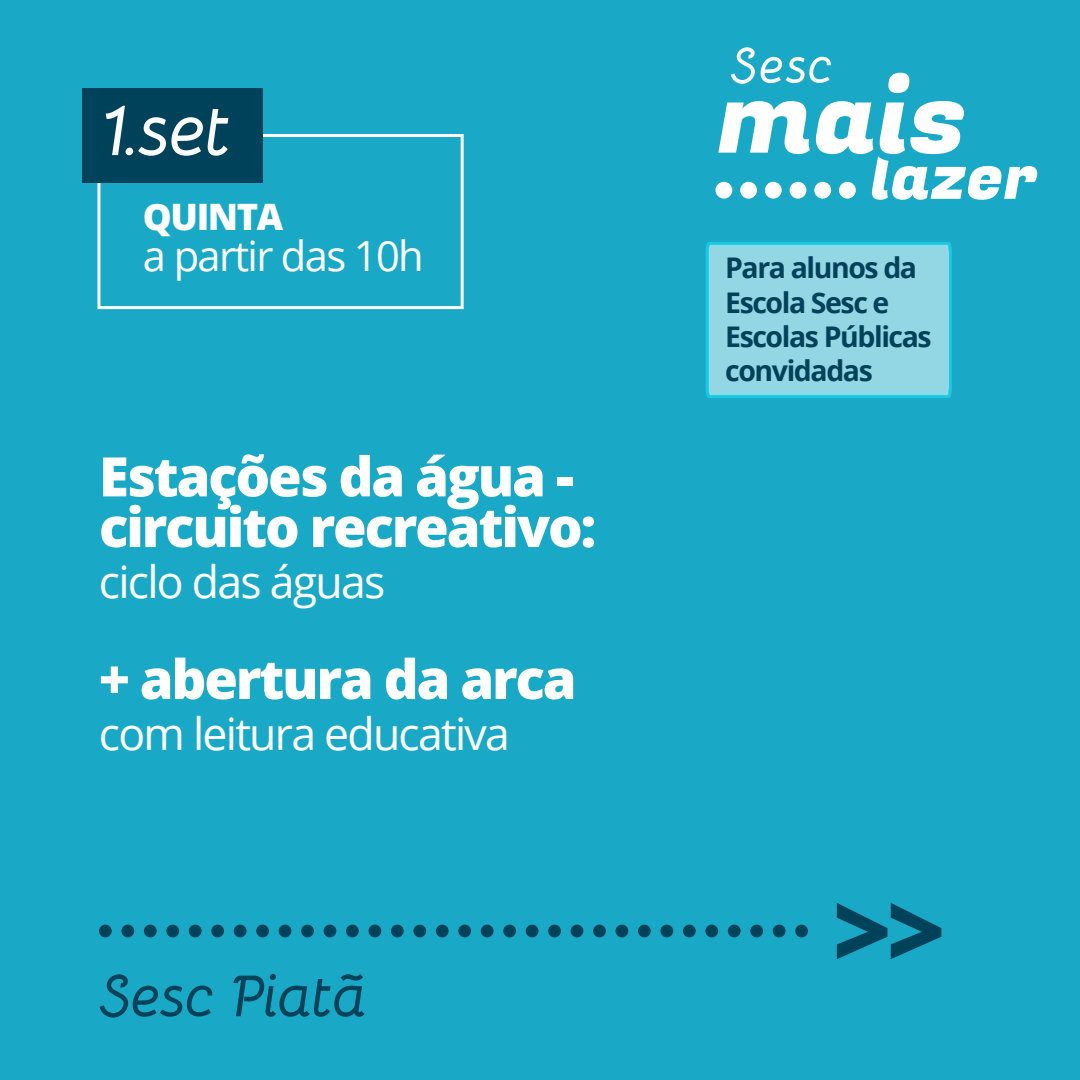
<style>
.page{position:relative;width:1080px;height:1080px;background:#19a9c6}
.page>*{position:absolute;margin:0;border:0;box-sizing:border-box;transform-origin:0 0}
.t1{font:italic 700 73.1px "Bellota";color:#fff}
.t2{font:italic 700 59.1px "Bellota";letter-spacing:-.04em;color:#004259}
.t3{font:800 54.5px/50.6px "Open Sans";letter-spacing:-.04em;color:#fff}
.t4{font:44.6px "Open Sans";letter-spacing:-.04em;color:#fff}
.t5{font:41.7px "Open Sans";letter-spacing:-.04em;color:#fff}
.t6{font:800 36.4px "Open Sans";letter-spacing:-.04em;color:#fff}
.t7{font:700 28.4px/34.1px "Open Sans";letter-spacing:-.05em;color:#004259}
</style>
<div class="page">
<svg style="left:888px;top:73px;width:21px;height:20px"></svg>
<svg style="left:718px;top:101px;width:92px;height:53px"></svg>
<div style="left:740px;top:182px;width:17px;height:17px;background:#fff;border-radius:50%"></div>
<div style="left:715px;top:182px;width:17px;height:17px;background:#fff;border-radius:50%"></div>
<div style="left:765px;top:182px;width:17px;height:17px;background:#fff;border-radius:50%"></div>
<div style="left:790px;top:182px;width:16px;height:17px;background:#fff;border-radius:50%"></div>
<svg style="left:814px;top:182px;width:17px;height:17px"></svg>
<svg style="left:816px;top:101px;width:221px;height:99px"></svg>
<svg style="left:731px;top:47px;width:24px;height:37px"></svg>
<svg style="left:761px;top:57px;width:70px;height:26px"></svg>
<div style="left:97px;top:134px;width:367px;height:175px;border:3px solid #fff"></div>
<div style="left:82px;top:88px;width:181px;height:94px;background:#004259"></div>
<svg style="left:837px;top:903px;width:104px;height:56px"></svg>
<div style="left:99px;top:925px;width:13px;height:12px;background:#004259;border-radius:50%"></div>
<div style="left:121px;top:925px;width:13px;height:12px;background:#004259;border-radius:50%"></div>
<div style="left:144px;top:925px;width:13px;height:12px;background:#004259;border-radius:50%"></div>
<div style="left:166px;top:925px;width:13px;height:12px;background:#004259;border-radius:50%"></div>
<div style="left:189px;top:925px;width:13px;height:12px;background:#004259;border-radius:50%"></div>
<div style="left:211px;top:925px;width:13px;height:12px;background:#004259;border-radius:50%"></div>
<div style="left:234px;top:925px;width:13px;height:12px;background:#004259;border-radius:50%"></div>
<div style="left:256px;top:925px;width:13px;height:12px;background:#004259;border-radius:50%"></div>
<div style="left:279px;top:925px;width:12px;height:12px;background:#004259;border-radius:50%"></div>
<div style="left:301px;top:925px;width:13px;height:12px;background:#004259;border-radius:50%"></div>
<div style="left:324px;top:925px;width:12px;height:12px;background:#004259;border-radius:50%"></div>
<div style="left:346px;top:925px;width:13px;height:12px;background:#004259;border-radius:50%"></div>
<div style="left:368px;top:925px;width:13px;height:12px;background:#004259;border-radius:50%"></div>
<div style="left:391px;top:925px;width:13px;height:12px;background:#004259;border-radius:50%"></div>
<div style="left:413px;top:925px;width:13px;height:12px;background:#004259;border-radius:50%"></div>
<div style="left:436px;top:925px;width:13px;height:12px;background:#004259;border-radius:50%"></div>
<div style="left:458px;top:925px;width:13px;height:12px;background:#004259;border-radius:50%"></div>
<div style="left:481px;top:925px;width:13px;height:12px;background:#004259;border-radius:50%"></div>
<div style="left:503px;top:925px;width:13px;height:12px;background:#004259;border-radius:50%"></div>
<div style="left:526px;top:925px;width:12px;height:12px;background:#004259;border-radius:50%"></div>
<div style="left:548px;top:925px;width:13px;height:12px;background:#004259;border-radius:50%"></div>
<div style="left:571px;top:925px;width:12px;height:12px;background:#004259;border-radius:50%"></div>
<div style="left:593px;top:925px;width:13px;height:12px;background:#004259;border-radius:50%"></div>
<div style="left:616px;top:925px;width:12px;height:12px;background:#004259;border-radius:50%"></div>
<div style="left:638px;top:925px;width:13px;height:12px;background:#004259;border-radius:50%"></div>
<div style="left:660px;top:925px;width:13px;height:12px;background:#004259;border-radius:50%"></div>
<div style="left:683px;top:925px;width:13px;height:12px;background:#004259;border-radius:50%"></div>
<div style="left:705px;top:925px;width:13px;height:12px;background:#004259;border-radius:50%"></div>
<div style="left:728px;top:925px;width:13px;height:12px;background:#004259;border-radius:50%"></div>
<div style="left:750px;top:925px;width:13px;height:12px;background:#004259;border-radius:50%"></div>
<div style="left:773px;top:925px;width:13px;height:12px;background:#004259;border-radius:50%"></div>
<div style="left:795px;top:925px;width:13px;height:12px;background:#004259;border-radius:50%"></div>
<div style="left:706px;top:242px;width:246px;height:156px;background:#94d7e4"></div>
<h1 class="t1" style="left:99px;top:71px;width:136px">1.set</h1>
<p class="t6" style="left:143px;top:189px;width:142px">QUINTA</p>
<p class="t5" style="left:143px;top:228px;width:282px">a partir das 10h</p>
<p class="t3" style="left:99px;top:448px;width:499px">Estações da água - circuito recreativo:</p>
<p class="t4" style="left:99px;top:551px;width:288px">ciclo das águas</p>
<p class="t3" style="left:99px;top:651px;width:479px">+ abertura da arca</p>
<p class="t4" style="left:99px;top:703px;width:412px">com leitura educativa</p>
<p class="t2" style="left:99px;top:948px;width:271px">Sesc Piatã</p>
<p class="t7" style="left:725px;top:250px;width:208px">Para alunos da<br>Escola Sesc e<br>Escolas Públicas convidadas</p>
</div>
